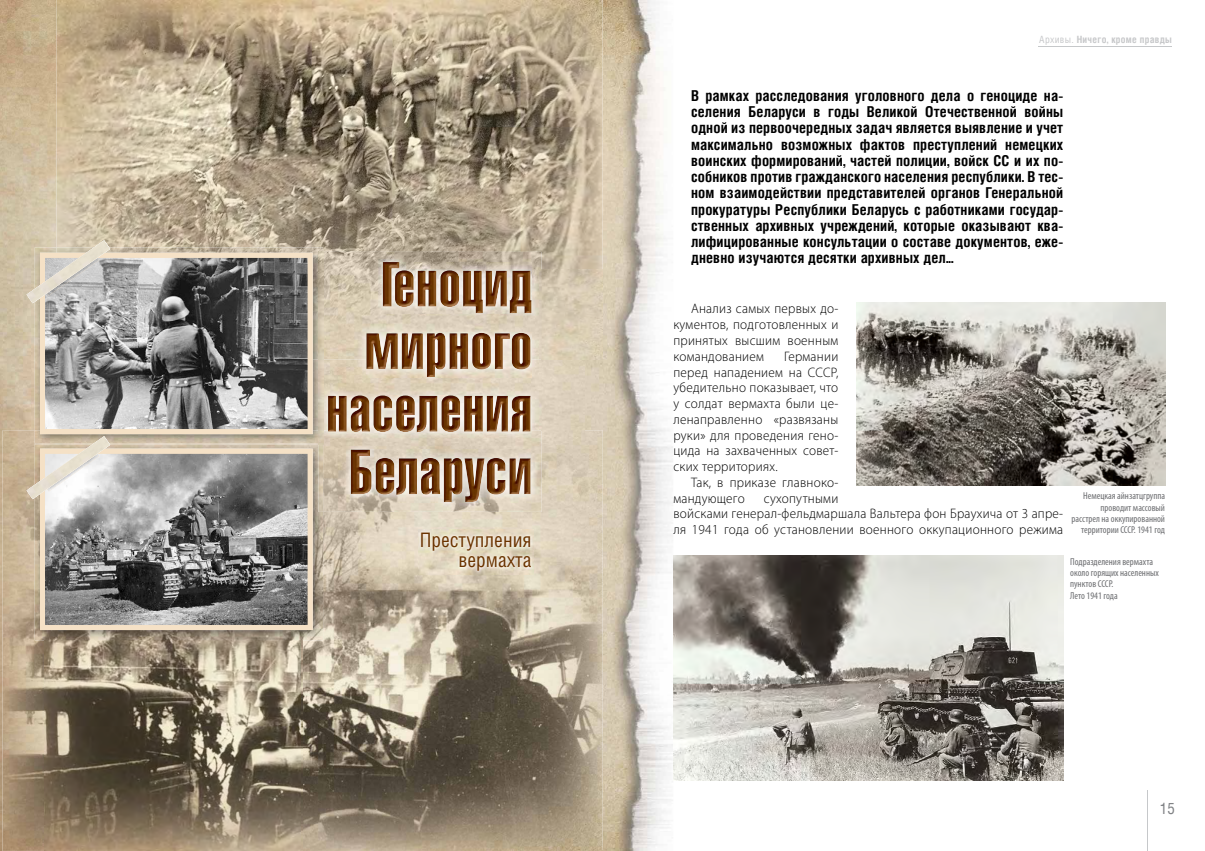
<style>
.page{position:relative;width:1205px;height:851px;background:#fff}
.page>*{position:absolute;margin:0;border:0;box-sizing:border-box;transform-origin:0 0}
.t1{font:20px/20px "Helios Cond C";color:#6a3300;text-align:right}
.t2{font:700 15px/16.2px "Helios Cond C";letter-spacing:.01em;color:#000;text-align:justify}
.t3{font:15px "AG Letterica Condensed";color:#808285}
.t4{font:300 13.75px/15.8px "Myriad Pro";letter-spacing:.02em;color:#000;text-align:justify;scale:.96 1}
.t5{font:condensed 10px/11.2px "Myriad Pro";color:#6d6e71;text-align:right}
.t6{font:700 10px "Helios Cond C";letter-spacing:.03em;color:#c7c8ca}
.s1{font-weight:400}
</style>
<div class="page">
<img style="left:0;top:0;width:56px;height:268px">
<img style="left:584px;top:0;width:89px;height:850px">
<img style="left:0;top:268px;width:35px;height:582px">
<img style="left:318px;top:359px;width:266px;height:71px">
<hr style="left:1038px;top:46px;width:134px;height:1px;background:#c6c8ca">
<hr style="left:1147px;top:790px;width:1px;height:60px;background:#c6c8ca">
<img style="left:2px;top:430px;width:43px;height:420px">
<img style="left:45px;top:850px;width:557px;height:1px">
<img style="left:517px;top:430px;width:85px;height:420px">
<img style="left:303px;top:512px;width:214px;height:338px">
<img style="left:45px;top:640px;width:258px;height:210px">
<img style="left:56px;top:0;width:336px;height:252px">
<img style="left:392px;top:0;width:210px;height:269px">
<img style="left:541px;top:269px;width:61px;height:90px">
<img style="left:673px;top:555px;width:390px;height:225px">
<img style="left:856px;top:302px;width:309px;height:183px">
<img style="left:418px;top:530px;width:116px;height:44px">
<img style="left:323px;top:430px;width:218px;height:82px">
<img style="left:323px;top:252px;width:218px;height:107px">
<img style="left:383px;top:262px;width:148px;height:51px">
<img style="left:366px;top:359px;width:165px;height:18px">
<img style="left:366px;top:333px;width:165px;height:26px">
<img style="left:328px;top:395px;width:203px;height:35px">
<img style="left:328px;top:430px;width:203px;height:2px">
<img style="left:351px;top:449px;width:179px;height:53px">
<img style="left:35px;top:303px;width:283px;height:140px">
<img style="left:110px;top:247px;width:213px;height:112px">
<svg style="left:40px;top:253px;width:273px;height:181px;background:#898885"></svg>
<img style="left:35px;top:444px;width:288px;height:196px">
<img style="left:318px;top:444px;width:5px;height:68px">
<svg style="left:318px;top:430px;width:5px;height:14px"></svg>
<svg style="left:40px;top:448px;width:273px;height:182px;background:#8a8886"></svg>
<img style="left:27px;top:240px;width:83px;height:63px">
<img style="left:27px;top:436px;width:83px;height:63px">
<h1 class="t1" style="left:420px;top:530px;width:113px">Преступления вермахта</h1>
<p class="t6" style="left:1039px;top:34px;width:134px"><span class="s1">Архивы.</span> Ничего, кроме правды</p>
<p class="t2" style="left:691px;top:87px;width:374px">В рамках расследования уголовного дела о геноциде на&shy;селения Беларуси в годы Великой Отечественной войны одной из первоочередных задач является выявление и учет максимально возможных фактов преступлений немецких воинских формирований, частей полиции, войск СС и их по&shy;собников против гражданского населения республики. В тес&shy;ном взаимодействии представителей органов Генеральной прокуратуры Республики Беларусь с работниками государ&shy;ственных архивных учреждений, которые оказывают ква&shy;лифицированные консультации о составе документов, еже&shy;дневно изучаются десятки архивных дел...</p>
<p class="t4" style="left:673px;top:301px;width:173px;text-indent:18px">Анализ самых первых до&shy;кументов, подготовленных и принятых высшим военным командованием</p>
<p class="t4" style="left:673px;top:348px;width:173px;text-indent:111px">Германии перед нападением на СССР, убедительно показывает, что у солдат вермахта были це&shy;ленаправленно «развязаны руки» для проведения гено&shy;цида на захваченных совет&shy;ских территориях.</p>
<p class="t4" style="left:673px;top:474px;width:173px;text-indent:18px">Так, в приказе главноко&shy;мандующего</p>
<p class="t5" style="left:1071px;top:490px;width:95px">Немецкая айнзатцгруппа проводит массовый расстрел на оккупированной территории СССР. 1941 год</p>
<p class="t5" style="left:1070px;top:555px;width:90px;text-align:left">Подразделения вермахта около горящих населенных пунктов СССР.<br>Лето 1941 года</p>
<p class="t4" style="left:673px;top:490px;width:408px;text-align:left;text-indent:90px">сухопутными<br>войсками генерал-фельдмаршала Вальтера фон Браухича от 3 апре&shy;ля 1941 года об установлении военного оккупационного режима</p>
<p class="t3" style="left:1159px;top:799px;width:17px">15</p>
</div>
